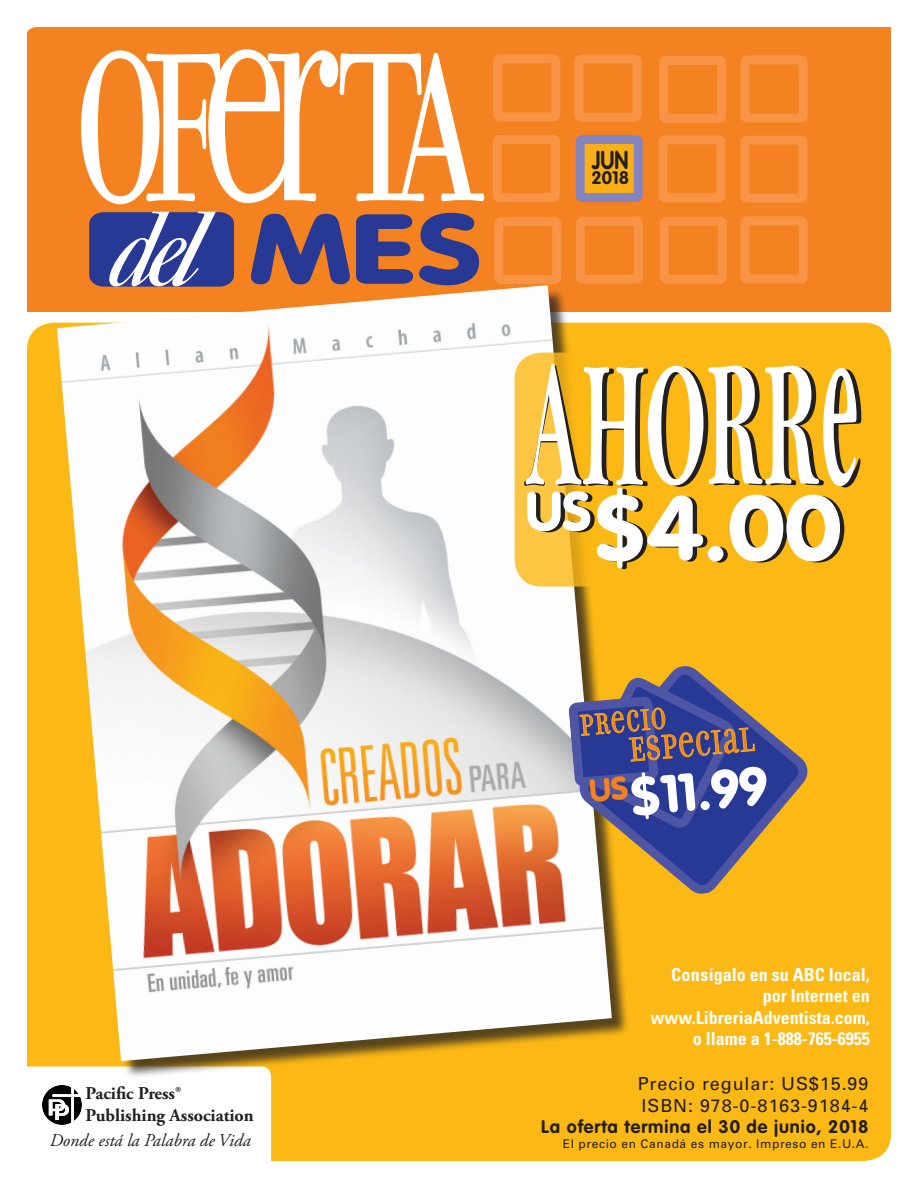
<style>
.page{position:relative;width:918px;height:1188px;background:#fff}
.page>*{position:absolute;margin:0;border:0;box-sizing:border-box;transform-origin:0 0}
.t1{font:180px "Bell MT Bold";color:#fff;scale:.45 1}
.t2{font:900 90px "VAG Rounded";color:#fff}
.t3{font:900 52.5px "VAG Rounded";color:#fff}
.t4{font:36px "Filosofia Unicase";color:#f58220;scale:.74 1}
.t5{font:31.5px "Filosofia Unicase";color:#f58220;scale:.74 1}
.t6{font:700 25.5px "VAG Rounded";color:#231f20;scale:.8 1}
.t7{font:700 condensed 18px/21.6px "Univers";color:#fff;text-align:right}
.t8{font:18px/21.6px "Univers";letter-spacing:.05em;color:#231f20}
.t9{font:700 18px "VAG Rounded";letter-spacing:.05em;color:#231f20}
.t10{font:700 18px/21.6px "Adobe Garamond Pro";color:#231f20}
.t11{font:italic 18px "Adobe Garamond Pro";color:#231f20}
.t12{font:12px "Univers";letter-spacing:.05em;color:#231f20}
.s1{color:#231f20}
.s2{font-size:270px}
</style>
<div class="page">
<div style="left:27px;top:27px;width:864px;height:285px;background:#f58220"></div>
<svg style="left:493px;top:54px;width:67px;height:67px;background:#f58a31"></svg>
<svg style="left:494px;top:217px;width:67px;height:67px;background:#f58a31"></svg>
<svg style="left:576px;top:217px;width:67px;height:67px;background:#f58a31"></svg>
<svg style="left:660px;top:217px;width:67px;height:67px;background:#f58a31"></svg>
<svg style="left:741px;top:216px;width:67px;height:67px;background:#f58931"></svg>
<svg style="left:740px;top:136px;width:67px;height:67px;background:#f58a31"></svg>
<svg style="left:576px;top:135px;width:67px;height:67px;background:#c59b63"></svg>
<svg style="left:659px;top:56px;width:67px;height:67px;background:#f58a31"></svg>
<svg style="left:658px;top:135px;width:67px;height:67px;background:#f58931"></svg>
<svg style="left:574px;top:55px;width:68px;height:67px;background:#f58931"></svg>
<svg style="left:741px;top:55px;width:67px;height:68px;background:#f58931"></svg>
<svg style="left:493px;top:135px;width:67px;height:67px;background:#f58a31"></svg>
<svg style="left:81px;top:49px;width:403px;height:155px"></svg>
<svg style="left:251px;top:214px;width:99px;height:70px;background:#71526a"></svg>
<svg style="left:356px;top:214px;width:57px;height:70px;background:#5f4c74"></svg>
<svg style="left:419px;top:213px;width:60px;height:72px;background:#745368"></svg>
<svg style="left:89px;top:212px;width:145px;height:73px"></svg>
<div style="left:27px;top:323px;width:864px;height:838px;background:#fcb814;border-radius:27px"></div>
<div style="left:16px;top:1066px;width:255px;height:106px;background:#fff;border-radius:10px"></div>
<img style="left:42px;top:1085px;width:40px;height:40px">
<div style="left:60px;top:288px;width:570px;height:792px;background:#231f20;opacity:.75"></div>
<img style="left:57px;top:285px;width:555px;height:776px">
<svg style="left:515px;top:353px;width:355px;height:234px"></svg>
<svg style="left:578px;top:666px;width:230px;height:228px"></svg>
<svg style="left:568px;top:678px;width:188px;height:150px;background:#55578c"></svg>
<p class="t10" style="left:86px;top:1083px;width:170px">Pacific Press®<br>Publishing Association</p>
<p class="t11" style="left:50px;top:1129px;width:203px">Donde está la Palabra de Vida</p>
<h3 class="t6" style="left:592px;top:145px;width:47px">JUN</h3>
<p class="t9" style="left:592px;top:167px;width:39px">2018</p>
<h1 class="t1" style="left:524px;top:319px;width:745px"><span class="s1">A</span>HORR<span class="s2">e</span></h1>
<h2 class="t2" style="left:525px;top:474px;width:318px"><sup>US</sup>$4.00</h2>
<h3 class="t5" style="left:578px;top:707px;width:118px;rotate:-5deg">pRecio</h3>
<h3 class="t4" style="left:628px;top:729px;width:170px;rotate:-5deg">Especial</h3>
<h3 class="t3" style="left:588px;top:769px;width:179px;rotate:-5deg"><sup>US</sup>$11.99</h3>
<p class="t7" style="left:650px;top:963px;width:221px">Consígalo en su ABC local, por Internet en www.LibreriaAdventista.com, o llame a 1-888-765-6955</p>
<p class="t8" style="left:638px;top:1073px;width:232px">Precio regular: US$15.99<br>ISBN: 978-0-8163-9184-4</p>
<p class="t9" style="left:541px;top:1116px;width:329px">La oferta termina el 30 de junio, 2018</p>
<p class="t12" style="left:563px;top:1136px;width:307px">El precio en Canadá es mayor. Impreso en E.U.A.</p>
</div>
